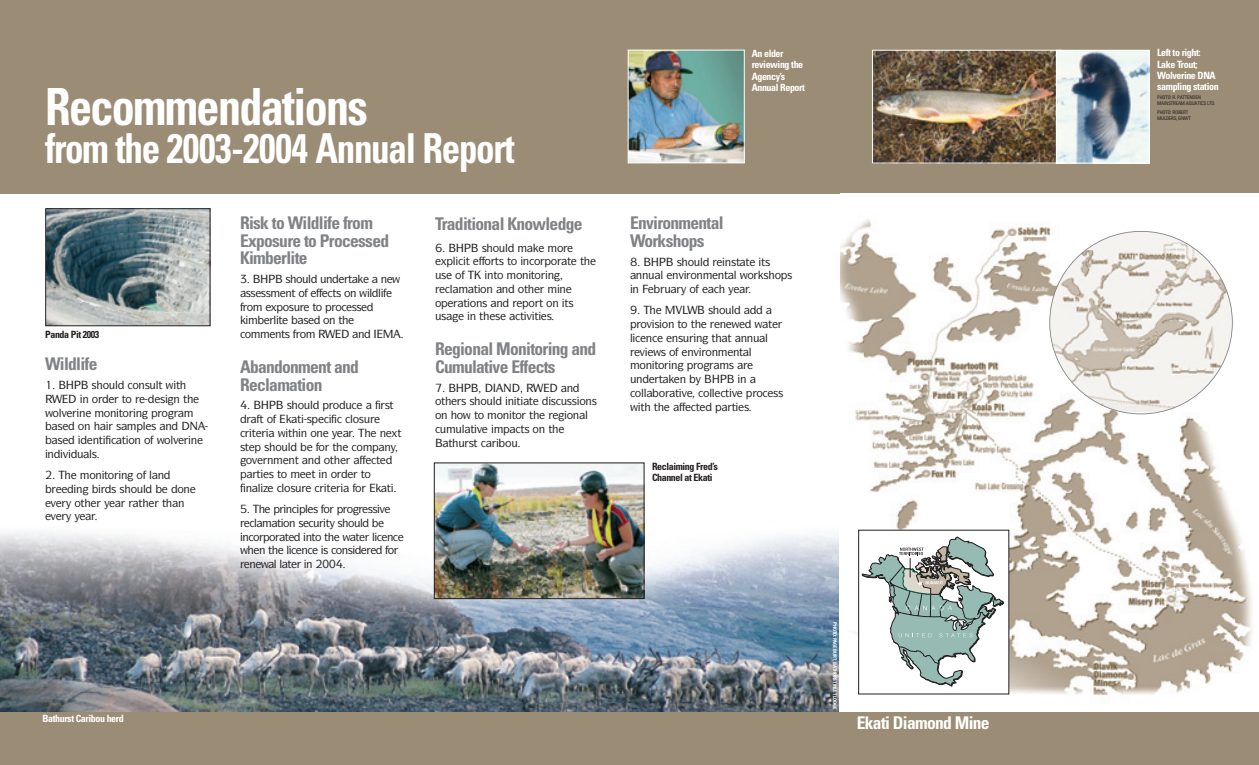
<style>
.page{position:relative;width:1259px;height:765px;background:#fff}
.page>*{position:absolute;margin:0;border:0;box-sizing:border-box;transform-origin:0 0}
.t1{font:700 condensed 51.25px "Univers";letter-spacing:-.035em;color:#fff;scale:.9 1}
.t2{font:700 condensed 41.25px "Univers";letter-spacing:-.035em;color:#fff;scale:.9 1}
.t3{font:700 condensed 17.5px/17.5px "Univers";letter-spacing:-.04em;color:#808285}
.t4{font:700 condensed 17.5px "Univers";letter-spacing:-.04em;color:#fff}
.t5{font:500 11.25px "Itc Symbol";color:#231f20}
.t6{font:700 condensed 10px/11.2px "Univers";letter-spacing:-.04em;color:#fff}
.t7{font:700 condensed 10px/11.2px "Univers";letter-spacing:-.04em;color:#231f20}
.t8{font:condensed 5px/6.2px "Univers";letter-spacing:-.04em;color:#231f20}
.t9{font:700 condensed 5px "Univers";letter-spacing:-.04em;color:#fff}
</style>
<div class="page">
<img style="left:0;top:462px;width:838px;height:251px">
<div style="left:0;top:0;width:1259px;height:193px;background:#9b8c75"></div>
<img style="left:874px;top:52px;width:182px;height:110px">
<div style="left:872px;top:50px;width:190px;height:114px;border:1px solid #fff"></div>
<img style="left:1058px;top:52px;width:89px;height:110px">
<div style="left:1056px;top:50px;width:93px;height:114px;border:1px solid #fff"></div>
<img style="left:630px;top:52px;width:113px;height:109px">
<div style="left:628px;top:50px;width:117px;height:113px;border:1px solid #fff"></div>
<img style="left:841px;top:219px;width:418px;height:494px">
<div style="left:858px;top:530px;width:151px;height:164px;background:#fff"></div>
<svg style="left:862px;top:537px;width:142px;height:150px"></svg>
<svg style="left:1049px;top:231px;width:184px;height:183px"></svg>
<img style="left:436px;top:464px;width:206px;height:133px">
<div style="left:434px;top:462px;width:210px;height:137px;border:1px solid #231f20"></div>
<img style="left:47px;top:210px;width:161px;height:114px">
<div style="left:45px;top:208px;width:165px;height:118px;border:1px solid #231f20"></div>
<div style="left:0;top:713px;width:1259px;height:52px;background:#9b8c75"></div>
<svg style="left:46px;top:471px;width:149px;height:52px"></svg>
<svg style="left:240px;top:462px;width:161px;height:30px"></svg>
<svg style="left:240px;top:505px;width:163px;height:63px"></svg>
<h1 class="t1" style="left:45px;top:88px;width:360px">Recommendations</h1>
<h2 class="t2" style="left:45px;top:133px;width:524px">from the 2003-2004 Annual Report</h2>
<p class="t7" style="left:45px;top:330px;width:56px">Panda Pit 2003</p>
<h3 class="t3" style="left:45px;top:357px;width:54px">Wildlife</h3>
<p class="t5" style="left:66px;top:381px;width:54px">★ ▲ □◆●</p>
<p class="t5" style="left:132px;top:381px;width:49px">□■▲◆●▼ ▼</p>
<p class="t5" style="left:160px;top:395px;width:29px">▲ ■ ▼</p>
<p class="t5" style="left:53px;top:408px;width:35px">□●❖ ■</p>
<p class="t5" style="left:104px;top:408px;width:40px">□■▼□ ■</p>
<p class="t5" style="left:58px;top:422px;width:35px">▲ □■</p>
<p class="t5" style="left:116px;top:422px;width:57px">▲ ●▲ ■</p>
<p class="t5" style="left:122px;top:436px;width:77px">▼ □■ □ □●❖ ■</p>
<p class="t5" style="left:48px;top:450px;width:51px">■❖◆●▲</p>
<p class="t5" style="left:89px;top:471px;width:76px">□■▼□ ■ □ ● ■</p>
<p class="t5" style="left:76px;top:485px;width:8px">■</p>
<p class="t5" style="left:111px;top:485px;width:36px">▲ ▲ □◆●</p>
<p class="t5" style="left:51px;top:498px;width:36px">❖ □▼</p>
<p class="t5" style="left:139px;top:498px;width:47px">▼ ▼ ■</p>
<h3 class="t3" style="left:240px;top:216px;width:151px">Risk to Wildlife from<br>Exposure to Processed<br>Kimberlite</h3>
<p class="t5" style="left:285px;top:275px;width:49px">▲ □◆● ◆■</p>
<p class="t5" style="left:381px;top:275px;width:8px">■</p>
<p class="t5" style="left:246px;top:289px;width:27px">▲▲ ▲▲</p>
<p class="t5" style="left:285px;top:289px;width:21px">■▼ □</p>
<p class="t5" style="left:332px;top:289px;width:50px">▼▲ □■ ● ●</p>
<p class="t5" style="left:283px;top:302px;width:80px">□▲◆ ▼□ □ ▲▲</p>
<p class="t5" style="left:303px;top:316px;width:41px">▲ □■ ▼</p>
<p class="t5" style="left:245px;top:330px;width:63px">□ ■▼▲ □</p>
<p class="t5" style="left:358px;top:330px;width:8px">■</p>
<h3 class="t3" style="left:240px;top:360px;width:120px">Abandonment and<br>Reclamation</h3>
<p class="t5" style="left:287px;top:401px;width:28px">▲ □◆●</p>
<p class="t5" style="left:350px;top:415px;width:22px">●□▲◆</p>
<p class="t5" style="left:288px;top:429px;width:36px">▼ ■ □■</p>
<p class="t5" style="left:264px;top:442px;width:28px">▲ □◆●</p>
<p class="t5" style="left:246px;top:456px;width:29px">□❖ ■</p>
<p class="t5" style="left:288px;top:456px;width:47px">■▼ ■ □▼</p>
<p class="t5" style="left:257px;top:470px;width:32px">▼ ▲ ▼□</p>
<p class="t5" style="left:311px;top:470px;width:27px">▼ ■ □</p>
<p class="t5" style="left:282px;top:484px;width:22px">●□▲◆</p>
<p class="t5" style="left:286px;top:505px;width:46px">■ ●▲ □</p>
<p class="t5" style="left:347px;top:505px;width:40px">□ ▲▲❖</p>
<p class="t5" style="left:254px;top:519px;width:110px">● ▼□■▲ ◆ ▼ ▲ □◆●</p>
<p class="t5" style="left:242px;top:532px;width:48px">■□□▼</p>
<p class="t5" style="left:306px;top:532px;width:24px">■▼□ ▼</p>
<p class="t5" style="left:356px;top:532px;width:39px">▼ ● ■</p>
<p class="t5" style="left:323px;top:546px;width:31px">▲ □■▲</p>
<p class="t5" style="left:249px;top:560px;width:44px">■ ● ●▼</p>
<h3 class="t3" style="left:435px;top:217px;width:149px">Traditional Knowledge</h3>
<p class="t5" style="left:456px;top:243px;width:54px">★ ▲ □◆●</p>
<p class="t5" style="left:484px;top:257px;width:101px">□▼▲ ▼□ ■□ □ ▼ ▼</p>
<p class="t5" style="left:435px;top:271px;width:28px">◆▲ □</p>
<p class="t5" style="left:487px;top:271px;width:68px">■▼□ □■ ▼□ ■</p>
<p class="t5" style="left:450px;top:285px;width:80px">● ▼□■ ■ □▼</p>
<p class="t5" style="left:560px;top:285px;width:8px">■</p>
<p class="t5" style="left:435px;top:298px;width:69px">□ ▼□■▲ ■</p>
<p class="t5" style="left:528px;top:298px;width:47px">□ ▼ □■ ▼▲</p>
<p class="t5" style="left:470px;top:312px;width:32px">■ ▼ ▲</p>
<p class="t5" style="left:520px;top:312px;width:33px">▼❖▼ ▲</p>
<h3 class="t3" style="left:435px;top:342px;width:163px">Regional Monitoring and<br>Cumulative Effects</h3>
<p class="t5" style="left:567px;top:383px;width:8px">■</p>
<p class="t5" style="left:461px;top:397px;width:74px">▲ ▲ □◆● ■▼ ▼</p>
<p class="t5" style="left:551px;top:397px;width:47px">▲ ◆▲▲ □■▲</p>
<p class="t5" style="left:435px;top:411px;width:100px">□■ □ ▼□ □■ ▼□ ▼</p>
<p class="t5" style="left:567px;top:411px;width:23px">□■ ●</p>
<p class="t5" style="left:440px;top:425px;width:44px">◆ ◆●▼❖</p>
<p class="t5" style="left:520px;top:425px;width:34px">▼▲ □■ ▼</p>
<p class="t5" style="left:448px;top:438px;width:31px">▼ ◆▲▼</p>
<p class="t6" style="left:42px;top:714px;width:83px">Bathurst Caribou herd</p>
<p class="t6" style="left:752px;top:49px;width:55px">An elder reviewing the<br>Agency’s<br>Annual Report</p>
<h3 class="t3" style="left:630px;top:216px;width:95px">Environmental<br>Workshops</h3>
<p class="t5" style="left:651px;top:257px;width:54px">★ ▲ □◆●</p>
<p class="t5" style="left:725px;top:257px;width:47px">■▲▼ ▼ ▼▲</p>
<p class="t5" style="left:636px;top:271px;width:69px">■■◆ ● ■❖ □■</p>
<p class="t5" style="left:718px;top:271px;width:76px">■▼● □ ▲□▲</p>
<p class="t5" style="left:708px;top:306px;width:28px">▲ □◆●</p>
<p class="t5" style="left:640px;top:320px;width:56px">□❖ ▲ □■ ▼□ ▼</p>
<p class="t5" style="left:720px;top:320px;width:8px">■</p>
<p class="t5" style="left:672px;top:334px;width:98px">■▲◆ ■ ▼ ▼ ■■◆ ●</p>
<p class="t5" style="left:640px;top:347px;width:80px">❖ ▲ □ ■❖ □■</p>
<p class="t5" style="left:733px;top:347px;width:20px">■▼ ●</p>
<p class="t5" style="left:639px;top:361px;width:40px">□■▼□ ■</p>
<p class="t5" style="left:635px;top:389px;width:54px">□●● □ ▼❖</p>
<p class="t5" style="left:703px;top:389px;width:36px">□●● ▼❖</p>
<p class="t5" style="left:756px;top:389px;width:28px">□ ▲▲</p>
<p class="t7" style="left:652px;top:462px;width:67px">Reclaiming Fred’s<br>Channel at Ekati</p>
<p class="t9" style="left:837px;top:622px;width:88px;rotate:90deg">PHOTO: PAGE BURT, BATHURST INLET LODGE</p>
<h3 class="t4" style="left:857px;top:716px;width:134px">Ekati Diamond Mine</h3>
<p class="t6" style="left:1157px;top:48px;width:63px">Left to right:<br>Lake Trout;<br>Wolverine DNA sampling station</p>
<p class="t8" style="left:1157px;top:94px;width:60px">PHOTO: R. PATTENDEN<br>MAINSTREAM AQUATICS LTD.</p>
<p class="t8" style="left:1157px;top:109px;width:35px">PHOTO: ROBERT<br>MULDERS, GNWT</p>
</div>
